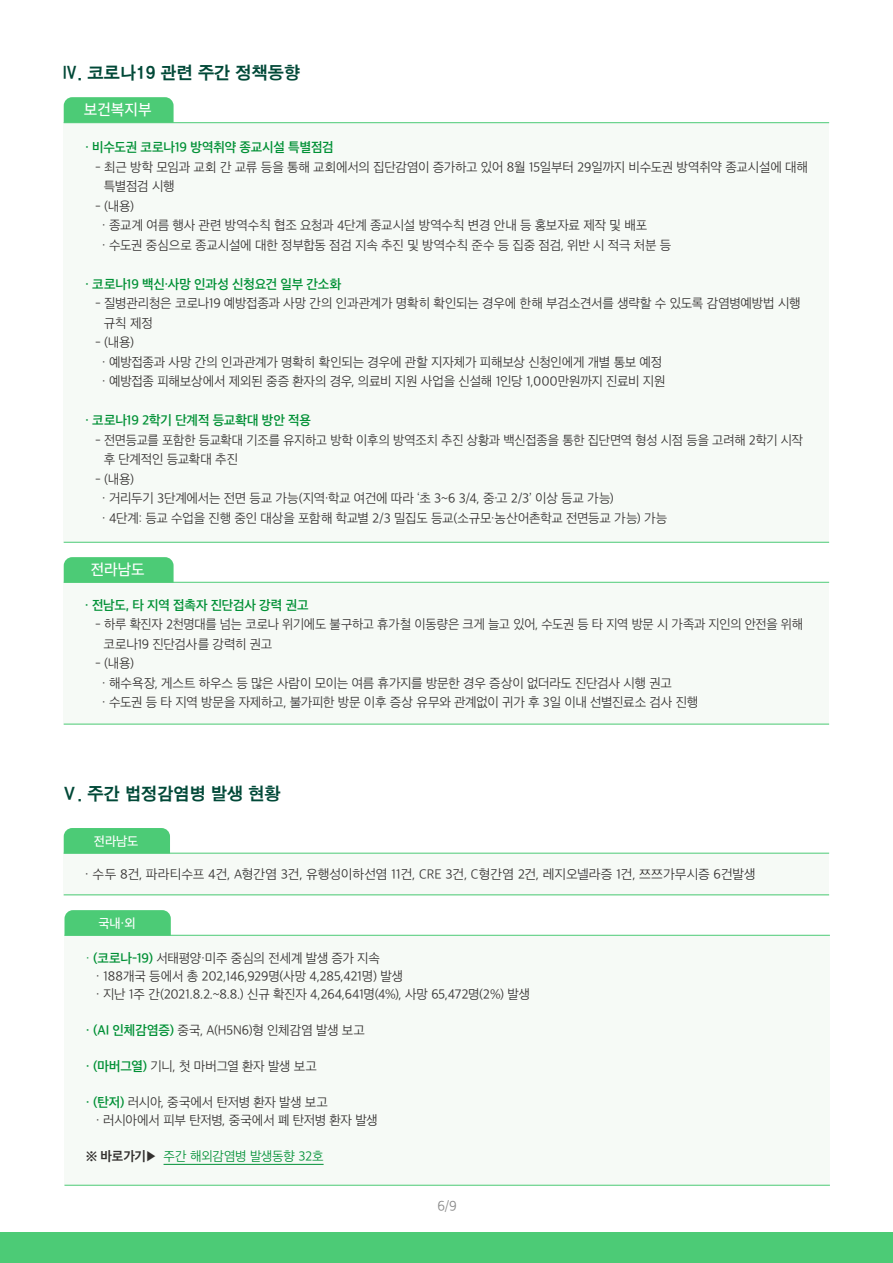
<style>
.page{position:relative;width:893px;height:1263px;background:#fff}
.page>*{position:absolute;margin:0;border:0;box-sizing:border-box;transform-origin:0 0}
.t1{font:18px "SD Gothic c Bd";color:#004837}
.t2{font:15px "SD Gothic Neoa e Md";color:#fff}
.t3{font:13.5px "SD Gothic Neoa c Lt";color:#898989}
.t4{font:12.75px/19.5px "SD Gothic Neoa c Lt";letter-spacing:-.02em;color:#33302f}
.t5{font:12.75px "SD Gothic Neoa f Sm";letter-spacing:-.015em;color:#009035}
.t6{font:12.75px "SD Gothic Neoa c Lt";letter-spacing:-.04em;color:#33302f}
.t7{font:12.75px "SD Gothic Neoa c Lt";letter-spacing:-.015em;color:#009035}
.t8{font:12.45px "SD Gothic Neoa e Md";letter-spacing:-.01em;color:#fff}
.s1{color:#009035}
.s2{font-family:"SD Gothic Neoa f Sm";color:#009035}
.s3{font-family:"SD Gothic Neoa g Bd";color:#33302f}
</style>
<div class="page">
<div style="left:0;top:1232px;width:893px;height:31px;background:#4ccb76"></div>
<div style="left:64px;top:122px;width:765px;height:421px;background:#f6faf6"></div>
<div style="left:64px;top:97px;width:110px;height:25px;background:#4ccb76"></div>
<hr style="left:64px;top:542px;width:765px;height:1px;background:#4ccb76">
<hr style="left:64px;top:122px;width:765px;height:1px;background:#4ccb76">
<div style="left:64px;top:583px;width:765px;height:141px;background:#f6faf6"></div>
<div style="left:64px;top:557px;width:110px;height:25px;background:#4ccb76"></div>
<hr style="left:64px;top:582px;width:765px;height:1px;background:#4ccb76">
<hr style="left:64px;top:724px;width:765px;height:1px;background:#4ccb76">
<div style="left:64px;top:853px;width:765px;height:42px;background:#f6faf6"></div>
<hr style="left:64px;top:853px;width:765px;height:1px;background:#4ccb76">
<div style="left:64px;top:828px;width:106px;height:25px;background:#4ccb76"></div>
<hr style="left:64px;top:894px;width:765px;height:1px;background:#4ccb76">
<div style="left:65px;top:935px;width:765px;height:250px;background:#f6faf6"></div>
<hr style="left:65px;top:1185px;width:765px;height:1px;background:#4ccb76">
<div style="left:65px;top:910px;width:106px;height:25px;background:#4ccb76"></div>
<hr style="left:65px;top:935px;width:765px;height:1px;background:#4ccb76">
<hr style="left:164px;top:1164px;width:160px;height:1px;background:#009035">
<h1 class="t1" style="left:62px;top:64px;width:240px">Ⅳ. 코로나19 관련 주간 정책동향</h1>
<p class="t2" style="left:84px;top:102px;width:69px">보건복지부</p>
<p class="t5" style="left:85px;top:141px;width:250px">· 비수도권 코로나19 방역취약 종교시설 특별점검</p>
<p class="t4" style="left:104px;top:157px;width:706px;text-indent:-9px">- 최근 방학 모임과 교회 간 교류 등을 통해 교회에서의 집단감염이 증가하고 있어 8월 15일부터 29일까지 비수도권 방역취약 종교시설에 대해 특별점검 시행</p>
<p class="t4" style="left:102px;top:196px;width:571px;text-indent:-7px">- (내용)<br>· 종교계 여름 행사 관련 방역수칙 협조 요청과 4단계 종교시설 방역수칙 변경 안내 등 홍보자료 제작 및 배포<br>· 수도권 중심으로 종교시설에 대한 정부합동 점검 지속 추진 및 방역수칙 준수 등 집중 점검, 위반 시 적극 처분 등</p>
<p class="t5" style="left:85px;top:277px;width:258px">· 코로나19 백신·사망 인과성 신청요건 일부 간소화</p>
<p class="t4" style="left:104px;top:293px;width:699px;text-indent:-9px">- 질병관리청은 코로나19 예방접종과 사망 간의 인과관계가 명확히 확인되는 경우에 한해 부검소견서를 생략할 수 있도록 감염병예방법 시행 규칙 제정</p>
<p class="t4" style="left:102px;top:332px;width:565px;text-indent:-7px">- (내용)<br>· 예방접종과 사망 간의 인과관계가 명확히 확인되는 경우에 관할 지자체가 피해보상 신청인에게 개별 통보 예정 · 예방접종 피해보상에서 제외된 중증 환자의 경우, 의료비 지원 사업을 신설해 1인당 1,000만원까지 진료비 지원</p>
<p class="t5" style="left:85px;top:414px;width:227px">· 코로나19 2학기 단계적 등교확대 방안 적용</p>
<p class="t4" style="left:104px;top:430px;width:701px;text-indent:-9px">- 전면등교를 포함한 등교확대 기조를 유지하고 방학 이후의 방역조치 추진 상황과 백신접종을 통한 집단면역 형성 시점 등을 고려해 2학기 시작 후 단계적인 등교확대 추진</p>
<p class="t4" style="left:102px;top:469px;width:567px;text-indent:-7px">- (내용)<br>· 거리두기 3단계에서는 전면 등교 가능(지역·학교 여건에 따라 ‘초 3~6 3/4, 중·고 2/3’ 이상 등교 가능)<br>· 4단계: 등교 수업을 진행 중인 대상을 포함해 학교별 2/3 밀집도 등교(소규모·농산어촌학교 전면등교 가능) 가능</p>
<p class="t2" style="left:91px;top:562px;width:56px">전라남도</p>
<p class="t5" style="left:85px;top:598px;width:225px">· 전남도, 타 지역 접촉자 진단검사 강력 권고</p>
<p class="t4" style="left:104px;top:614px;width:701px;text-indent:-9px">- 하루 확진자 2천명대를 넘는 코로나 위기에도 불구하고 휴가철 이동량은 크게 늘고 있어, 수도권 등 타 지역 방문 시 가족과 지인의 안전을 위해 코로나19 진단검사를 강력히 권고</p>
<p class="t4" style="left:102px;top:653px;width:598px;text-indent:-7px">- (내용)<br>· 해수욕장, 게스트 하우스 등 많은 사람이 모이는 여름 휴가지를 방문한 경우 증상이 없더라도 진단검사 시행 권고<br>· 수도권 등 타 지역 방문을 자제하고, 불가피한 방문 이후 증상 유무와 관계없이 귀가 후 3일 이내 선별진료소 검사 진행</p>
<h1 class="t1" style="left:62px;top:784px;width:221px">Ⅴ. 주간 법정감염병 발생 현황</h1>
<p class="t8" style="left:94px;top:834px;width:46px">전라남도</p>
<p class="t4" style="left:85px;top:864px;width:672px">· 수두 8건, 파라티수프 4건, A형간염 3건, 유행성이하선염 11건, CRE 3건, C형간염 2건, 레지오넬라증 1건, 쯔쯔가무시증 6건발생</p>
<p class="t8" style="left:98px;top:917px;width:39px">국내·외</p>
<p class="t4" style="left:96px;top:949px;width:435px;line-height:18px;text-indent:-10px"><span class="s1">·</span> <span class="s2">(코로나-19)</span> 서태평양·미주 중심의 전세계 발생 증가 지속<br>· 188개국 등에서 총 202,146,929명(사망 4,285,421명) 발생<br>· 지난 1주 간(2021.8.2.~8.8.) 신규 확진자 4,264,641명(4%), 사망 65,472명(2%) 발생</p>
<p class="t4" style="left:86px;top:1020px;width:281px"><span class="s2">· (AI 인체감염증)</span> 중국, A(H5N6)형 인체감염 발생 보고</p>
<p class="t6" style="left:86px;top:1060px;width:233px"><span class="s2">· (마버그열)</span> 기니, 첫 마버그열 환자 발생 보고</p>
<p class="t4" style="left:96px;top:1093px;width:283px;line-height:18px;text-indent:-10px"><span class="s2">· (탄저)</span> 러시아, 중국에서 탄저병 환자 발생 보고<br>· 러시아에서 피부 탄저병, 중국에서 폐 탄저병 환자 발생</p>
<p class="t7" style="left:86px;top:1150px;width:239px"><span class="s3">※ 바로가기▶</span> 주간 해외감염병 발생동향 32호</p>
<p class="t3" style="left:437px;top:1199px;width:21px">6/9</p>
</div>
